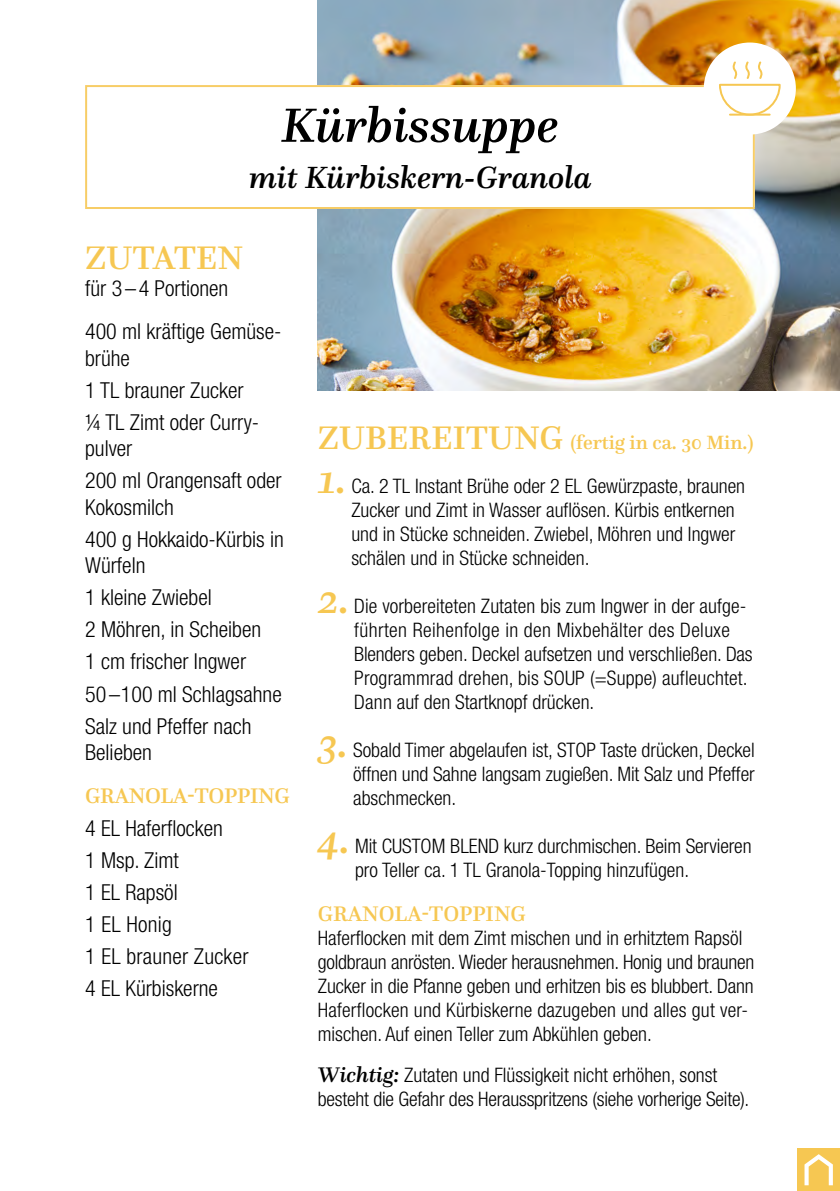
<style>
.page{position:relative;width:840px;height:1191px;background:#fff}
.page>*{position:absolute;margin:0;border:0;box-sizing:border-box;transform-origin:0 0}
.t1{font:italic 500 50px "Questa";color:#000}
.t2{font:500 34px "Questa";color:#f6c752}
.t3{font:italic 500 32px "Questa";color:#000}
.t4{font:300 condensed 22px/32px "Helvetica Neue";color:#000}
.t5{font:500 22px "Questa";letter-spacing:-.01em;color:#f6c752}
.t6{font:300 condensed 20px/24px "Helvetica Neue";color:#000}
.t7{font:500 20px "Questa";color:#f6c752}
.s1{font-size:34px}
.s2{font-family:"Questa";font-weight:500;font-style:italic;font-stretch:normal;font-size:42px;color:#f6c752}
.s3{font-family:"Questa";font-weight:500;font-style:italic;font-stretch:normal;font-size:22px}
</style>
<div class="page">
<img style="left:317px;top:0;width:522px;height:390px">
<div style="left:85px;top:85px;width:669px;height:122px;background:#fff"></div>
<div style="left:85px;top:85px;width:669px;height:124px;border:2px solid #f7cd67"></div>
<div style="left:703px;top:43px;width:92px;height:92px;background:#fff;border-radius:50%"></div>
<svg style="left:719px;top:61px;width:62px;height:55px"></svg>
<div style="left:797px;top:1148px;width:42px;height:43px;background:#f6c752"></div>
<svg style="left:804px;top:1154px;width:28px;height:31px"></svg>
<h1 class="t1" style="left:281px;top:94px;width:279px">Kürbissuppe</h1>
<h3 class="t3" style="left:249px;top:157px;width:343px">mit Kürbiskern-Granola</h3>
<h2 class="t2" style="left:85px;top:237px;width:159px">ZUTATEN</h2>
<p class="t4" style="left:85px;top:266px;width:198px;line-height:43.4px">für 3 –4 Portionen<br>400 ml kräftige Gemüse-</p>
<p class="t4" style="left:85px;top:342px;width:175px">brühe<br>1 TL brauner Zucker ¼ TL Zimt oder Curry-</p>
<p class="t4" style="left:85px;top:432px;width:198px">pulver<br>200 ml Orangensaft oder</p>
<p class="t4" style="left:85px;top:491px;width:200px">Kokosmilch<br>400 g Hokkaido-Kürbis in</p>
<p class="t4" style="left:85px;top:549px;width:198px">Würfeln<br>1 kleine Zwiebel<br>2 Möhren, in Scheiben<br>1 cm frischer Ingwer<br>50 –100 ml Schlagsahne<br>Salz und Pfeffer nach</p>
<p class="t4" style="left:85px;top:736px;width:68px">Belieben</p>
<p class="t5" style="left:85px;top:782px;width:206px">GRANOLA-TOPPING</p>
<p class="t4" style="left:85px;top:811px;width:165px">4 EL Haferflocken<br>1 Msp. Zimt<br>1 EL Rapsöl<br>1 EL Honig<br>1 EL brauner Zucker<br>4 EL Kürbiskerne</p>
<p class="t7" style="left:317px;top:430px;width:437px"><span class="s1">ZUBEREITUNG</span> (fertig in ca. 30 Min.)</p>
<p class="t6" style="left:351px;top:474px;width:395px;text-indent:-33px"><span class="s2">1.</span> Ca. 2 TL Instant Brühe oder 2 EL Gewürzpaste, braunen Zucker und Zimt in Wasser auflösen. Kürbis entkernen und in Stücke schneiden. Zwiebel, Möhren und Ingwer schälen und in Stücke schneiden.</p>
<p class="t6" style="left:354px;top:594px;width:399px;text-indent:-36px"><span class="s2">2.</span> Die vorbereiteten Zutaten bis zum Ingwer in der aufge&shy;führten Reihenfolge in den Mixbehälter des Deluxe Blenders geben. Deckel aufsetzen und verschließen. Das Programmrad drehen, bis SOUP (=Suppe) aufleuchtet.<br>Dann auf den Startknopf drücken.</p>
<p class="t6" style="left:353px;top:738px;width:403px;text-align:justify;text-indent:-35px"><span class="s2">3.</span> Sobald Timer abgelaufen ist, STOP Taste drücken, Deckel öffnen und Sahne langsam zugießen. Mit Salz und Pfeffer abschmecken.</p>
<p class="t6" style="left:355px;top:834px;width:398px;text-indent:-37px"><span class="s2">4.</span> Mit CUSTOM BLEND kurz durchmischen. Beim Servieren pro Teller ca. 1 TL Granola-Topping hinzufügen.</p>
<p class="t5" style="left:317px;top:899px;width:209px">GRANOLA-TOPPING</p>
<p class="t6" style="left:317px;top:925px;width:438px">Haferflocken mit dem Zimt mischen und in erhitztem Rapsöl goldbraun anrösten. Wieder herausnehmen. Honig und braunen Zucker in die Pfanne geben und erhitzen bis es blubbert. Dann Haferflocken und Kürbiskerne dazugeben und alles gut ver&shy;mischen. Auf einen Teller zum Abkühlen geben.</p>
<p class="t6" style="left:318px;top:1062px;width:433px"><span class="s3">Wichtig:</span> Zutaten und Flüssigkeit nicht erhöhen, sonst besteht die Gefahr des Herausspritzens (siehe vorherige Seite).</p>
</div>
